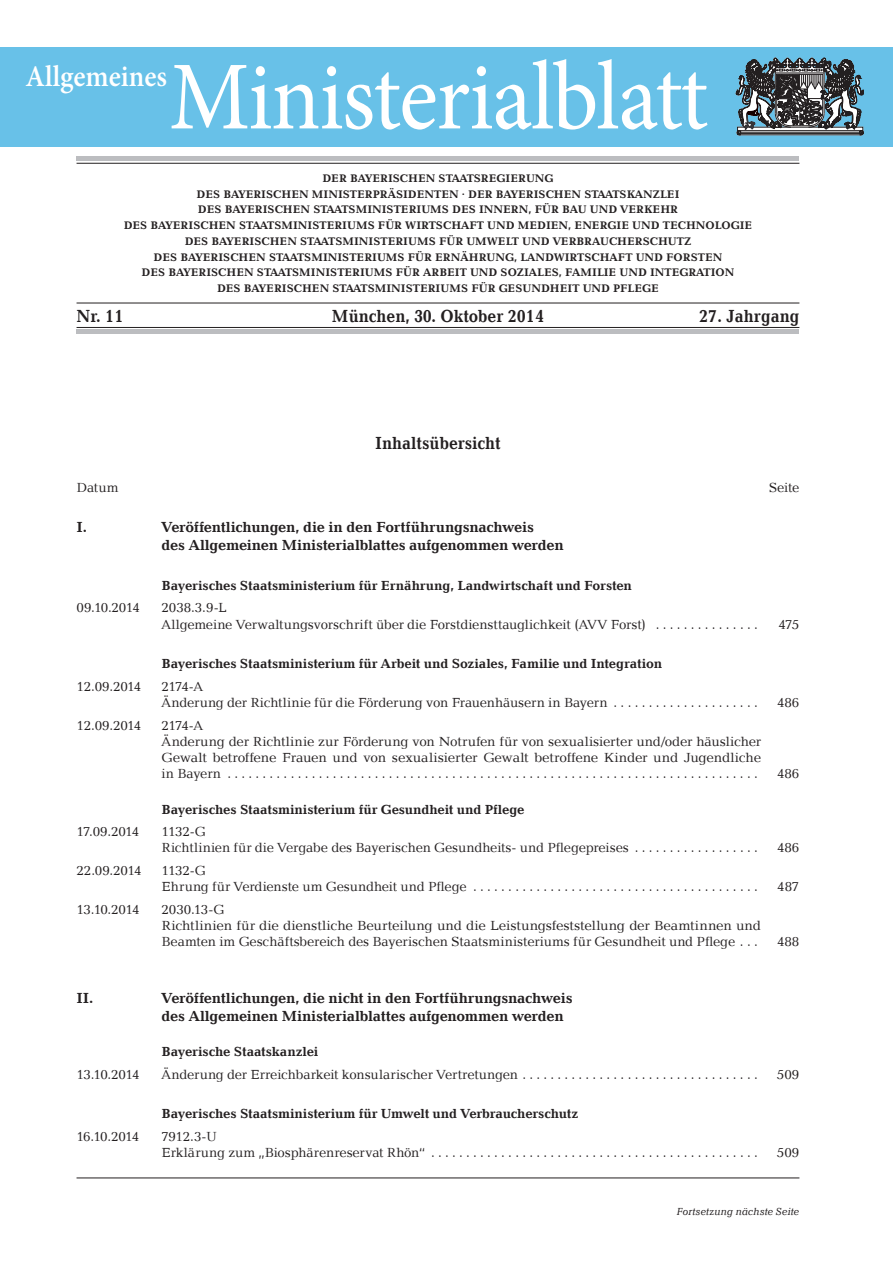
<style>
.page{position:relative;width:893px;height:1263px;background:#fff}
.page>*{position:absolute;margin:0;border:0;box-sizing:border-box;transform-origin:0 0}
.t1{font:97.5px "Minion Pro";letter-spacing:-.02em;color:#fff;scale:.93 1}
.t2{font:600 30px "Minion Pro";color:#fff;scale:.93 1}
.t3{font:700 18px "Candida TL";color:#231f20;scale:.9 1}
.t4{font:700 15px/18px "Candida TL";letter-spacing:-.02em;color:#231f20}
.t5{font:13.5px/16.2px "Candida TL";letter-spacing:-.01em;color:#231f20}
.t6{font:700 13.5px "Candida TL";letter-spacing:-.01em;color:#231f20}
.t7{font:700 11.25px/15.8px "Candida TL";color:#231f20;text-align:center}
.t8{font:italic 10.5px "Candida TL";color:#231f20}
</style>
<div class="page">
<hr style="left:77px;top:1177px;width:722px;height:1px;background:#231f20">
<hr style="left:77px;top:330px;width:722px;height:4px;background:#bcbdc0">
<hr style="left:77px;top:327px;width:722px;height:1px;background:#231f20">
<hr style="left:77px;top:303px;width:722px;height:1px;background:#231f20">
<div style="left:77px;top:156px;width:722px;height:5px;background:#bcbdc0"></div>
<hr style="left:77px;top:163px;width:722px;height:1px;background:#231f20">
<div style="left:0;top:47px;width:893px;height:100px;background:#68c1e8"></div>
<hr style="left:740px;top:135px;width:121px;height:1px;background:#231f20">
<svg style="left:736px;top:58px;width:127px;height:77px;background:#5f6b72"></svg>
<h2 class="t2" style="left:26px;top:55px;width:154px">Allgemeines</h2>
<h1 class="t1" style="left:169px;top:32px;width:581px">Ministerialblatt</h1>
<p class="t7" style="left:124px;top:170px;width:630px">DER BAYERISCHEN STAATSREGIERUNG<br>DES BAYERISCHEN MINISTERPRÄSIDENTEN · DER BAYERISCHEN STAATSKANZLEI<br>DES BAYERISCHEN STAATSMINISTERIUMS DES INNERN, FÜR BAU UND VERKEHR<br>DES BAYERISCHEN STAATSMINISTERIUMS FÜR WIRTSCHAFT UND MEDIEN, ENERGIE UND TECHNOLOGIE DES BAYERISCHEN STAATSMINISTERIUMS FÜR UMWELT UND VERBRAUCHERSCHUTZ<br>DES BAYERISCHEN STAATSMINISTERIUMS FÜR ERNÄHRUNG, LANDWIRTSCHAFT UND FORSTEN<br>DES BAYERISCHEN STAATSMINISTERIUMS FÜR ARBEIT UND SOZIALES, FAMILIE UND INTEGRATION<br>DES BAYERISCHEN STAATSMINISTERIUMS FÜR GESUNDHEIT UND PFLEGE</p>
<h3 class="t3" style="left:77px;top:304px;width:54px">Nr. 11</h3>
<h3 class="t3" style="left:332px;top:304px;width:237px">München, 30. Oktober 2014</h3>
<h3 class="t3" style="left:699px;top:304px;width:113px">27. Jahrgang</h3>
<h3 class="t3" style="left:375px;top:432px;width:141px">Inhaltsübersicht</h3>
<p class="t5" style="left:77px;top:479px;width:44px">Datum</p>
<p class="t5" style="left:769px;top:479px;width:32px">Seite</p>
<p class="t4" style="left:77px;top:518px;width:12px">I.</p>
<p class="t4" style="left:162px;top:518px;width:404px">Veröffentlichungen, die in den Fortführungsnachweis<br>des Allgemeinen Ministerialblattes aufgenommen werden</p>
<p class="t6" style="left:162px;top:577px;width:472px">Bayerisches Staatsministerium für Ernährung, Landwirtschaft und Forsten</p>
<p class="t5" style="left:77px;top:599px;width:65px">09 .10 .2014</p>
<p class="t5" style="left:162px;top:599px;width:598px">2038 .3 .9-L<br>Allgemeine Verwaltungsvorschrift über die Forstdiensttauglichkeit (AVV Forst) . . . . . . . . . . . . . . .</p>
<p class="t5" style="left:778px;top:616px;width:23px">475</p>
<p class="t6" style="left:162px;top:655px;width:502px">Bayerisches Staatsministerium für Arbeit und Soziales, Familie und Integration</p>
<p class="t5" style="left:77px;top:678px;width:66px">12 .09 .2014</p>
<p class="t5" style="left:162px;top:678px;width:598px">2174-A<br>Änderung der Richtlinie für die Förderung von Frauenhäusern in Bayern . . . . . . . . . . . . . . . . . . . . .</p>
<p class="t5" style="left:77px;top:716px;width:66px">12 .09 .2014</p>
<p class="t5" style="left:162px;top:716px;width:601px">2174-A<br>Änderung der Richtlinie zur Förderung von Notrufen für von sexualisierter und/oder häuslicher Gewalt betroffene Frauen und von sexualisierter Gewalt betroffene Kinder und Jugendliche in Bayern . . . . . . . . . . . . . . . . . . . . . . . . . . . . . . . . . . . . . . . . . . . . . . . . . . . . . . . . . . . . . . . . . . . . . . . . . . . .</p>
<p class="t6" style="left:162px;top:800px;width:364px">Bayerisches Staatsministerium für Gesundheit und Pflege</p>
<p class="t5" style="left:77px;top:823px;width:64px">17 .09 .2014</p>
<p class="t5" style="left:162px;top:823px;width:598px">1132-G<br>Richtlinien für die Vergabe des Bayerischen Gesundheits- und Pflegepreises . . . . . . . . . . . . . . . . . .</p>
<p class="t5" style="left:77px;top:862px;width:67px">22 .09 .2014</p>
<p class="t5" style="left:162px;top:862px;width:598px">1132-G<br>Ehrung für Verdienste um Gesundheit und Pflege . . . . . . . . . . . . . . . . . . . . . . . . . . . . . . . . . . . . . . . . .</p>
<p class="t5" style="left:77px;top:901px;width:65px">13 .10 .2014</p>
<p class="t5" style="left:162px;top:901px;width:601px">2030 .13-G<br>Richtlinien für die dienstliche Beurteilung und die Leistungsfeststellung der Beamtinnen und<br>Beamten im Geschäftsbereich des Bayerischen Staatsministeriums für Gesundheit und Pflege . . .</p>
<p class="t5" style="left:777px;top:694px;width:24px">486</p>
<p class="t5" style="left:777px;top:765px;width:24px">486</p>
<p class="t5" style="left:777px;top:839px;width:24px">486</p>
<p class="t5" style="left:777px;top:878px;width:24px">487</p>
<p class="t5" style="left:777px;top:933px;width:24px">488</p>
<p class="t4" style="left:77px;top:988px;width:18px">II.</p>
<p class="t4" style="left:162px;top:988px;width:412px">Veröffentlichungen, die nicht in den Fortführungsnachweis des Allgemeinen Ministerialblattes aufgenommen werden</p>
<p class="t6" style="left:162px;top:1043px;width:158px">Bayerische Staatskanzlei</p>
<p class="t5" style="left:77px;top:1066px;width:65px">13 .10 .2014</p>
<p class="t5" style="left:162px;top:1066px;width:598px">Änderung der Erreichbarkeit konsularischer Vertretungen . . . . . . . . . . . . . . . . . . . . . . . . . . . . . . . . . .</p>
<p class="t5" style="left:777px;top:1066px;width:24px">509</p>
<p class="t6" style="left:162px;top:1105px;width:418px">Bayerisches Staatsministerium für Umwelt und Verbraucherschutz</p>
<p class="t5" style="left:77px;top:1128px;width:64px">16 .10 .2014</p>
<p class="t5" style="left:162px;top:1128px;width:598px">7912 .3-U<br>Erklärung zum „Biosphärenreservat Rhön“ . . . . . . . . . . . . . . . . . . . . . . . . . . . . . . . . . . . . . . . . . . . . . . .</p>
<p class="t5" style="left:777px;top:1144px;width:24px">509</p>
<p class="t8" style="left:677px;top:1205px;width:124px">Fortsetzung nächste Seite</p>
</div>
